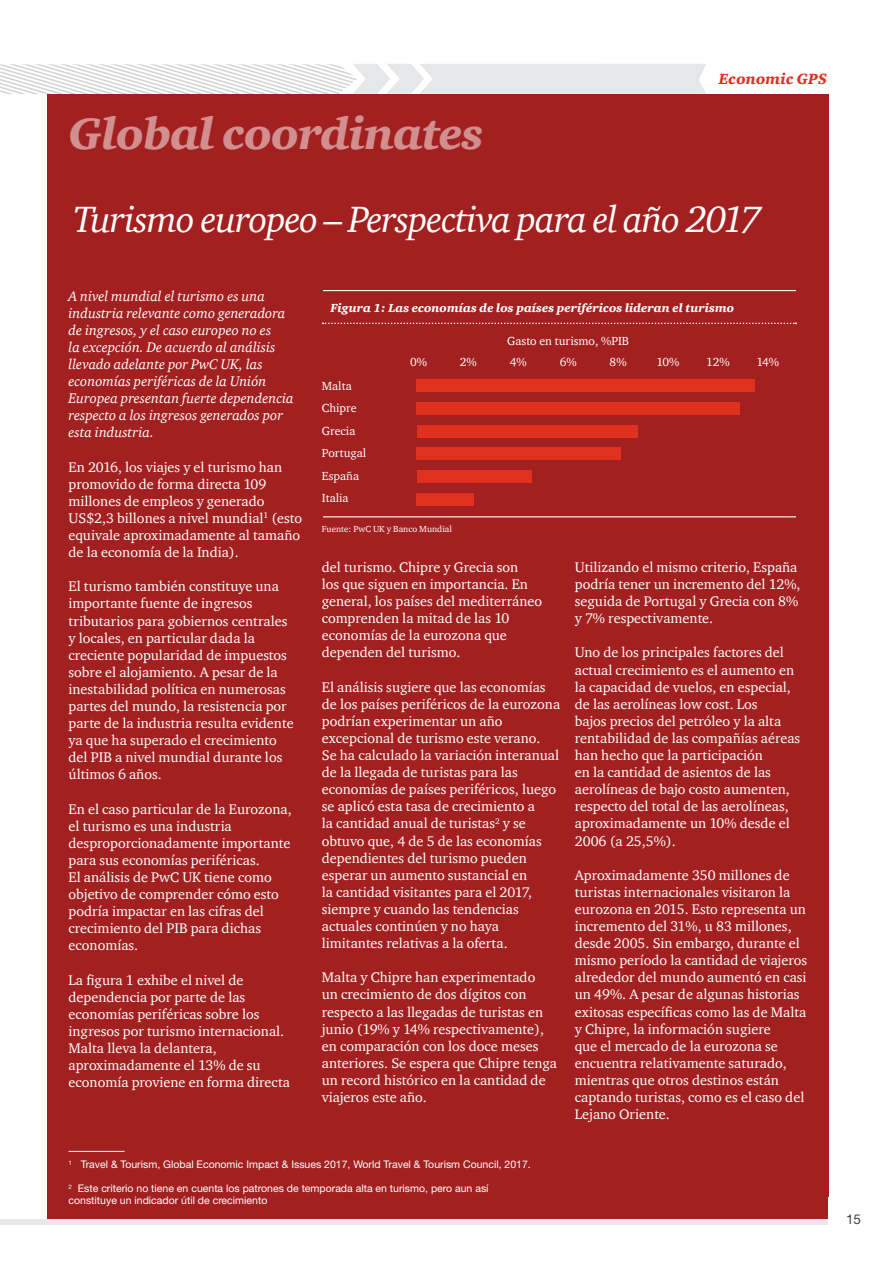
<style>
.page{position:relative;width:893px;height:1263px;background:#fff}
.page>*{position:absolute;margin:0;border:0;box-sizing:border-box;transform-origin:0 0}
.t1{font:italic 900 45px "ITC Charter Com";letter-spacing:-.02em;color:#d18f8f}
.t2{font:italic 37.5px "ITC Charter Com";letter-spacing:-.03em;color:#fff}
.t3{font:italic 900 15.15px "ITC Charter Com";letter-spacing:.005em;color:#e0301e}
.t4{font:14.25px/17.1px "ITC Charter Com";color:#fff}
.t5{font:italic 14.25px/17.1px "ITC Charter Com";color:#fff}
.t6{font:13.5px "Helvetica Neue LT Std";color:#414042}
.t7{font:12px/22.5px "ITC Charter Com";color:#fff}
.t8{font:italic 900 12px "ITC Charter Com";color:#fff}
.t9{font:10.5px/12px "Helvetica Neue LT Std";color:#fff}
.t10{font:9px "ITC Charter Com";color:#fff}
</style>
<div class="page">
<svg style="left:0;top:64px;width:706px;height:30px"></svg>
<div style="left:0;top:1219px;width:828px;height:5px;background:#e6e7e8"></div>
<div style="left:47px;top:94px;width:781px;height:1125px;background:#a32020"></div>
<hr style="left:69px;top:1151px;width:56px;height:1px;background:#fff">
<svg style="left:323px;top:323px;width:473px;height:1px"></svg>
<hr style="left:323px;top:290px;width:473px;height:1px;background:#fff">
<hr style="left:323px;top:516px;width:473px;height:1px;background:#fff">
<div style="left:417px;top:379px;width:338px;height:12px;background:#e0301e"></div>
<div style="left:417px;top:402px;width:323px;height:12px;background:#e0301e"></div>
<div style="left:417px;top:425px;width:220px;height:12px;background:#e0301e"></div>
<div style="left:417px;top:448px;width:204px;height:12px;background:#e0301e"></div>
<div style="left:417px;top:471px;width:114px;height:12px;background:#e0301e"></div>
<div style="left:417px;top:493px;width:57px;height:13px;background:#e0301e"></div>
<h1 class="t1" style="left:69px;top:106px;width:417px">Global coordinates</h1>
<p class="t3" style="left:719px;top:70px;width:110px">Economic GPS</p>
<h2 class="t2" style="left:73px;top:197px;width:689px">Turismo europeo – Perspectiva para el año 2017</h2>
<p class="t5" style="left:69px;top:287px;width:227px">A nivel mundial el turismo es una industria relevante como generadora de ingresos, y el caso europeo no es<br>la excepción. De acuerdo al análisis llevado adelante por PwC UK, las economías periféricas de la Unión Europea presentan fuerte dependencia respecto a los ingresos generados por esta industria.</p>
<p class="t4" style="left:69px;top:458px;width:235px">En 2016, los viajes y el turismo han promovido de forma directa 109 millones de empleos y generado US$2,3 billones a nivel mundial<sup>1</sup> (esto equivale aproximadamente al tamaño de la economía de la India).</p>
<p class="t4" style="left:69px;top:578px;width:227px">El turismo también constituye una importante fuente de ingresos tributarios para gobiernos centrales y locales, en particular dada la creciente popularidad de impuestos sobre el alojamiento. A pesar de la inestabilidad política en numerosas partes del mundo, la resistencia por parte de la industria resulta evidente ya que ha superado el crecimiento del PIB a nivel mundial durante los últimos 6 años.</p>
<p class="t4" style="left:69px;top:800px;width:225px">En el caso particular de la Eurozona, el turismo es una industria desproporcionadamente importante para sus economías periféricas.<br>El análisis de PwC UK tiene como objetivo de comprender cómo esto podría impactar en las cifras del crecimiento del PIB para dichas economías.</p>
<p class="t4" style="left:69px;top:971px;width:223px">La figura 1 exhibe el nivel de dependencia por parte de las economías periféricas sobre los ingresos por turismo internacional.<br>Malta lleva la delantera, aproximadamente el 13% de su economía proviene en forma directa</p>
<p class="t8" style="left:330px;top:300px;width:405px">Figura 1: Las economías de los países periféricos lideran el turismo</p>
<p class="t7" style="left:507px;top:330px;width:123px">Gasto en turismo, %PIB</p>
<p class="t7" style="left:322px;top:374px;width:46px">Malta<br>Chipre<br>Grecia<br>Portugal<br>España<br>Italia</p>
<p class="t7" style="left:410px;top:351px;width:18px">0%</p>
<p class="t7" style="left:560px;top:351px;width:18px">6%</p>
<p class="t7" style="left:460px;top:351px;width:18px">2%</p>
<p class="t7" style="left:510px;top:351px;width:18px">4%</p>
<p class="t7" style="left:610px;top:351px;width:18px">8%</p>
<p class="t7" style="left:657px;top:351px;width:24px">10%</p>
<p class="t7" style="left:706px;top:351px;width:25px">12%</p>
<p class="t7" style="left:756px;top:351px;width:24px">14%</p>
<p class="t10" style="left:322px;top:523px;width:132px">Fuente: PwC UK y Banco Mundial</p>
<p class="t4" style="left:322px;top:558px;width:222px">del turismo. Chipre y Grecia son<br>los que siguen en importancia. En general, los países del mediterráneo comprenden la mitad de las 10 economías de la eurozona que dependen del turismo.</p>
<p class="t4" style="left:322px;top:678px;width:240px">El análisis sugiere que las economías de los países periféricos de la eurozona podrían experimentar un año excepcional de turismo este verano.<br>Se ha calculado la variación interanual de la llegada de turistas para las economías de países periféricos, luego se aplicó esta tasa de crecimiento a<br>la cantidad anual de turistas<sup>2</sup> y se obtuvo que, 4 de 5 de las economías dependientes del turismo pueden esperar un aumento sustancial en<br>la cantidad visitantes para el 2017, siempre y cuando las tendencias actuales continúen y no haya limitantes relativas a la oferta.</p>
<p class="t4" style="left:322px;top:969px;width:237px">Malta y Chipre han experimentado<br>un crecimiento de dos dígitos con respecto a las llegadas de turistas en junio (19% y 14% respectivamente), en comparación con los doce meses anteriores. Se espera que Chipre tenga un record histórico en la cantidad de viajeros este año.</p>
<p class="t4" style="left:575px;top:558px;width:227px">Utilizando el mismo criterio, España podría tener un incremento del 12%, seguida de Portugal y Grecia con 8% y 7% respectivamente.</p>
<p class="t4" style="left:575px;top:644px;width:227px">Uno de los principales factores del actual crecimiento es el aumento en la capacidad de vuelos, en especial, de las aerolíneas low cost. Los<br>bajos precios del petróleo y la alta rentabilidad de las compañías aéreas han hecho que la participación<br>en la cantidad de asientos de las aerolíneas de bajo costo aumenten, respecto del total de las aerolíneas, aproximadamente un 10% desde el<br>2006 (a 25,5%).</p>
<p class="t4" style="left:575px;top:866px;width:234px">Aproximadamente 350 millones de turistas internacionales visitaron la eurozona en 2015. Esto representa un incremento del 31%, u 83 millones, desde 2005. Sin embargo, durante el mismo período la cantidad de viajeros alrededor del mundo aumentó en casi un 49%. A pesar de algunas historias exitosas específicas como las de Malta y Chipre, la información sugiere<br>que el mercado de la eurozona se encuentra relativamente saturado, mientras que otros destinos están captando turistas, como es el caso del Lejano Oriente.</p>
<p class="t9" style="left:69px;top:1158px;width:464px"><sup>1</sup> Travel &amp; Tourism, Global Economic Impact &amp; Issues 2017, World Travel &amp; Tourism Council, 2017.</p>
<p class="t9" style="left:69px;top:1182px;width:422px"><sup>2</sup> Este criterio no tiene en cuenta los patrones de temporada alta en turismo, pero aun así constituye un indicador útil de crecimiento</p>
<p class="t6" style="left:846px;top:1211px;width:17px">15</p>
</div>
